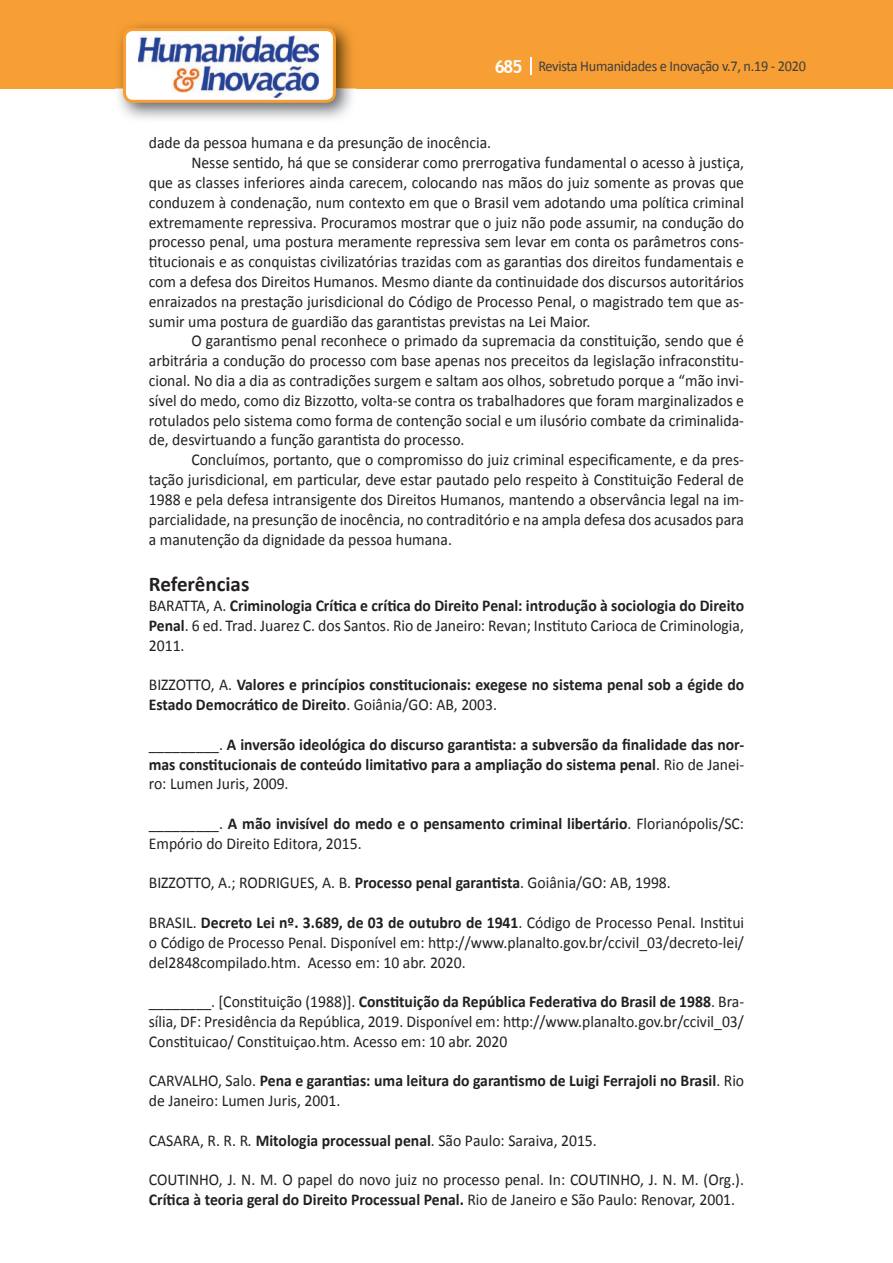
<style>
.page{position:relative;width:893px;height:1263px;background:#fff}
.page>*{position:absolute;margin:0;border:0;box-sizing:border-box;transform-origin:0 0}
.t1{font:700 21px "Calibri";color:#231f20}
.t2{font:16.5px/19.8px "Calibri";color:#231f20;text-align:justify;scale:.95 1}
.t3{font:700 16.5px/19.8px "Calibri";color:#231f20;scale:.95 1}
.t4{font:15px "Calibri";letter-spacing:-.02em;color:#3e3e3f;scale:.95 1}
.s1{font-family:"Trebuchet MS";font-weight:700;font-size:18px;color:#fff}
.s2{font-weight:700}
.s3{font-weight:400}
.s4{font-style:italic}
</style>
<div class="page">
<div style="left:0;top:0;width:893px;height:88px;background:#f79e34"></div>
<svg style="left:530px;top:57px;width:2px;height:18px"></svg>
<img style="left:115px;top:24px;width:241px;height:95px">
<svg style="left:123px;top:28px;width:213px;height:75px"></svg>
<p class="t4" style="left:495px;top:57px;width:329px"><span class="s1">685</span> Revista Humanidades e Inovação v.7, n.19 - 2020</p>
<p class="t2" style="left:149px;top:133px;width:362px">dade da pessoa humana e da presunção de inocência.</p>
<p class="t2" style="left:191px;top:153px;width:583px">Nesse sentido, há que se considerar como prerrogativa fundamental o acesso à justiça,</p>
<p class="t2" style="left:149px;top:173px;width:628px">que as classes inferiores ainda carecem, colocando nas mãos do juiz somente as provas que</p>
<p class="t2" style="left:149px;top:193px;width:628px">conduzem à condenação, num contexto em que o Brasil vem adotando uma política criminal</p>
<p class="t2" style="left:149px;top:212px;width:628px">extremamente repressiva. Procuramos mostrar que o juiz não pode assumir, na condução do</p>
<p class="t2" style="left:149px;top:232px;width:628px">processo penal, uma postura meramente repressiva sem levar em conta os parâmetros cons-</p>
<p class="t2" style="left:149px;top:252px;width:628px">titucionais e as conquistas civilizatórias trazidas com as garantias dos direitos fundamentais e</p>
<p class="t2" style="left:149px;top:272px;width:628px">com a defesa dos Direitos Humanos. Mesmo diante da continuidade dos discursos autoritários</p>
<p class="t2" style="left:149px;top:292px;width:628px">enraizados na prestação jurisdicional do Código de Processo Penal, o magistrado tem que as-</p>
<p class="t2" style="left:149px;top:311px;width:466px">sumir uma postura de guardião das garantistas previstas na Lei Maior.</p>
<p class="t2" style="left:191px;top:331px;width:583px">O garantismo penal reconhece o primado da supremacia da constituição, sendo que é</p>
<p class="t2" style="left:149px;top:351px;width:628px">arbitrária a condução do processo com base apenas nos preceitos da legislação infraconstitu-</p>
<p class="t2" style="left:149px;top:371px;width:628px">cional. No dia a dia as contradições surgem e saltam aos olhos, sobretudo porque a “mão invi-</p>
<p class="t2" style="left:149px;top:391px;width:628px">sível do medo, como diz Bizzotto, volta-se contra os trabalhadores que foram marginalizados e</p>
<p class="t2" style="left:149px;top:410px;width:628px">rotulados pelo sistema como forma de contenção social e um ilusório combate da criminalida-</p>
<p class="t2" style="left:149px;top:430px;width:334px">de, desvirtuando a função garantista do processo.</p>
<p class="t2" style="left:191px;top:450px;width:583px">Concluímos, portanto, que o compromisso do juiz criminal especificamente, e da pres-</p>
<p class="t2" style="left:149px;top:470px;width:628px">tação jurisdicional, em particular, deve estar pautado pelo respeito à Constituição Federal de</p>
<p class="t2" style="left:149px;top:490px;width:628px">1988 e pela defesa intransigente dos Direitos Humanos, mantendo a observância legal na im-</p>
<p class="t2" style="left:149px;top:509px;width:628px">parcialidade, na presunção de inocência, no contraditório e na ampla defesa dos acusados para</p>
<p class="t2" style="left:149px;top:529px;width:321px">a manutenção da dignidade da pessoa humana.</p>
<p class="t1" style="left:149px;top:571px;width:102px">Referências</p>
<p class="t2" style="left:149px;top:596px;width:628px">BARATTA, A. <span class="s2">Criminologia Crítica e crítica do Direito Penal: introdução à sociologia do Direito Penal</span>. 6 ed. Trad. Juarez C. dos Santos. Rio de Janeiro: Revan; Instituto Carioca de Criminologia, 2011.</p>
<p class="t3" style="left:149px;top:675px;width:628px"><span class="s3">BIZZOTTO, A.</span> Valores e princípios constitucionais: exegese no sistema penal sob a égide do<br>Estado Democrático de Direito<span class="s3">. Goiânia/GO: AB, 2003.</span></p>
<p class="t3" style="left:149px;top:734px;width:628px;text-align:justify"><span class="s3">_________.</span> A inversão ideológica do discurso garantista: a subversão da finalidade das nor&shy;mas constitucionais de conteúdo limitativo para a ampliação do sistema penal<span class="s3">. Rio de Janei&shy;ro: Lumen Juris, 2009.</span></p>
<p class="t2" style="left:149px;top:814px;width:628px">_________. <span class="s2">A mão invisível do medo e o pensamento criminal libertário</span>. Florianópolis/SC:<br>Empório do Direito Editora, 2015.</p>
<p class="t2" style="left:149px;top:873px;width:551px">BIZZOTTO, A.; RODRIGUES, A. B. <span class="s2">Processo penal garantista</span>. Goiânia/GO: AB, 1998.</p>
<p class="t2" style="left:149px;top:913px;width:628px">BRASIL. <span class="s2">Decreto Lei nº. 3.689, de 03 de outubro de 1941</span>. Código de Processo Penal. Institui o Código de Processo Penal. Disponível em: http://www.planalto.gov.br/ccivil_03/decreto-lei/ del2848compilado.htm. Acesso em: 10 abr. 2020.</p>
<p class="t2" style="left:149px;top:992px;width:628px">________. [Constituição (1988)]. <span class="s2">Constituição da República Federativa do Brasil de 1988</span>. Bra&shy;sília, DF: Presidência da República, 2019. Disponível em: http://www.planalto.gov.br/ccivil_03/ Constituicao/ Constituiçao.htm. Acesso em: 10 abr. 2020</p>
<p class="t3" style="left:149px;top:1071px;width:628px"><span class="s3">CARVALHO, Salo.</span> Pena e garantias: uma leitura do garantismo de Luigi Ferrajoli no Brasil<span class="s3">. Rio de Janeiro: Lumen Juris, 2001.</span></p>
<p class="t2" style="left:149px;top:1130px;width:473px">CASARA, R. R. R<span class="s4">.</span> <span class="s2">Mitologia processual penal</span>. São Paulo: Saraiva, 2015.</p>
<p class="t2" style="left:149px;top:1170px;width:628px">COUTINHO, J. N. M. O papel do novo juiz no processo penal. In: COUTINHO, J. N. M. (Org.).<br><span class="s2">Crítica à teoria geral do Direito Processual Penal.</span> Rio de Janeiro e São Paulo: Renovar, 2001.</p>
</div>
